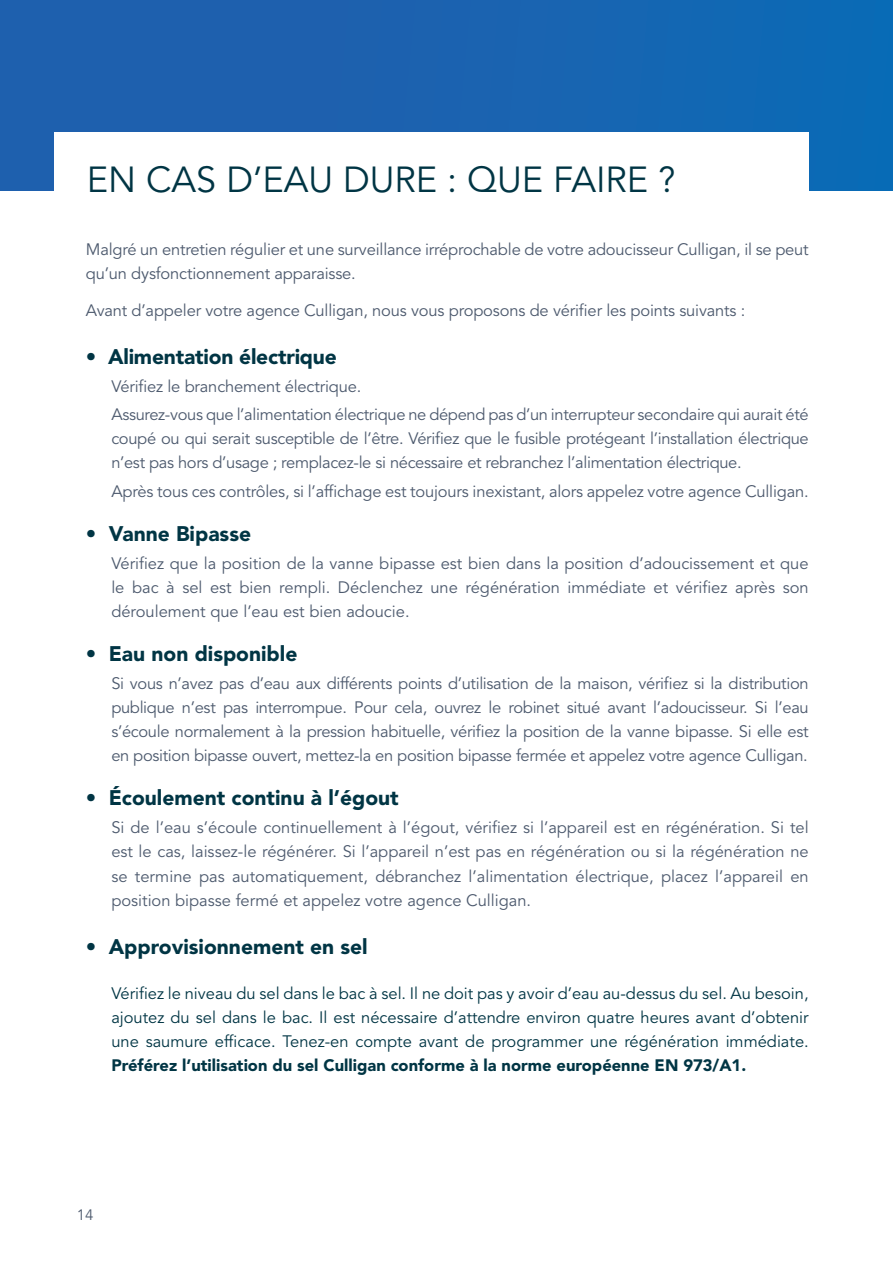
<style>
.page{position:relative;width:893px;height:1263px;background:#fff}
.page>*{position:absolute;margin:0;border:0;box-sizing:border-box;transform-origin:0 0}
.t1{font:36px "Avenir LT Std";color:#003544}
.t2{font:900 21px "Avenir LT Std";color:#003544}
.t3{font:16.5px/24px "Avenir LT Std";letter-spacing:-.01em;color:#4d5a6e;text-align:justify}
.t4{font:16.5px/24px "Avenir LT Std";color:#003544;text-align:justify}
.t5{font:15px "Avenir LT Std";color:#4d5a6e}
.s1{font-weight:900}
</style>
<div class="page">
<div style="left:0;top:0;width:893px;height:190px;background:linear-gradient(to right,#235dac,#0d69b5)"></div>
<div style="left:54px;top:132px;width:755px;height:64px;background:#fff"></div>
<p class="t1" style="left:87px;top:159px;width:590px">EN CAS D’EAU DURE : QUE FAIRE ?</p>
<p class="t3" style="left:86px;top:238px;width:724px">Malgré un entretien régulier et une surveillance irréprochable de votre adoucisseur Culligan, il se peut qu’un dysfonctionnement apparaisse.</p>
<p class="t3" style="left:86px;top:298px;width:661px">Avant d’appeler votre agence Culligan, nous vous proposons de vérifier les points suivants :</p>
<p class="t2" style="left:86px;top:344px;width:253px">• Alimentation électrique</p>
<p class="t3" style="left:111px;top:375px;width:251px">Vérifiez le branchement électrique.</p>
<p class="t3" style="left:111px;top:403px;width:699px">Assurez-vous que l’alimentation électrique ne dépend pas d’un interrupteur secondaire qui aurait été coupé ou qui serait susceptible de l’être. Vérifiez que le fusible protégeant l’installation électrique n’est pas hors d’usage ; remplacez-le si nécessaire et rebranchez l’alimentation électrique.</p>
<p class="t3" style="left:111px;top:479px;width:699px">Après tous ces contrôles, si l’affichage est toujours inexistant, alors appelez votre agence Culligan.</p>
<p class="t2" style="left:86px;top:521px;width:167px">• Vanne Bipasse</p>
<p class="t3" style="left:111px;top:552px;width:699px">Vérifiez que la position de la vanne bipasse est bien dans la position d’adoucissement et que le bac à sel est bien rempli. Déclenchez une régénération immédiate et vérifiez après son déroulement que l’eau est bien adoucie.</p>
<p class="t2" style="left:86px;top:641px;width:213px">• Eau non disponible</p>
<p class="t3" style="left:111px;top:672px;width:699px">Si vous n’avez pas d’eau aux différents points d’utilisation de la maison, vérifiez si la distribution publique n’est pas interrompue. Pour cela, ouvrez le robinet situé avant l’adoucisseur. Si l’eau s’écoule normalement à la pression habituelle, vérifiez la position de la vanne bipasse. Si elle est en position bipasse ouvert, mettez-la en position bipasse fermée et appelez votre agence Culligan.</p>
<p class="t2" style="left:86px;top:785px;width:314px">• Écoulement continu à l’égout</p>
<p class="t3" style="left:111px;top:816px;width:699px">Si de l’eau s’écoule continuellement à l’égout, vérifiez si l’appareil est en régénération. Si tel est le cas, laissez-le régénérer. Si l’appareil n’est pas en régénération ou si la régénération ne se termine pas automatiquement, débranchez l’alimentation électrique, placez l’appareil en position bipasse fermé et appelez votre agence Culligan.</p>
<p class="t2" style="left:86px;top:934px;width:283px">• Approvisionnement en sel</p>
<p class="t4" style="left:111px;top:982px;width:699px">Vérifiez le niveau du sel dans le bac à sel. Il ne doit pas y avoir d’eau au-dessus du sel. Au besoin, ajoutez du sel dans le bac. Il est nécessaire d’attendre environ quatre heures avant d’obtenir une saumure efficace. Tenez-en compte avant de programmer une régénération immédiate.<br><span class="s1">Préférez l’utilisation du sel Culligan conforme à la norme européenne EN 973/A1.</span></p>
<p class="t5" style="left:77px;top:1206px;width:18px">14</p>
</div>
